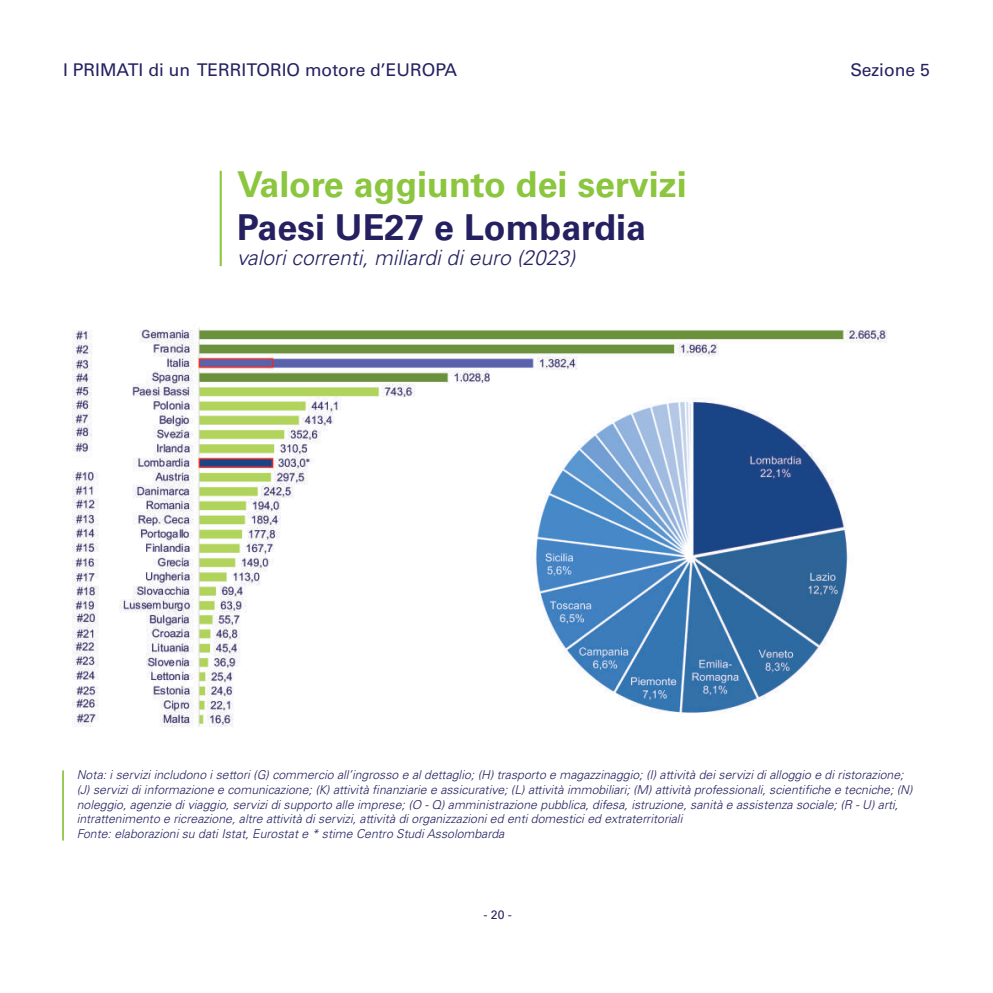
<style>
.page{position:relative;width:993px;height:993px;background:#fff}
.page>*{position:absolute;margin:0;border:0;box-sizing:border-box;transform-origin:0 0}
.t1{font:700 35.7px "Univers LT Std";color:#8bc63e}
.t2{font:700 35.7px "Univers LT Std";color:#252161}
.t3{font:italic 300 21px "Univers LT Std";color:#252161}
.t4{font:17.5px "Univers LT Std";color:#252161}
.t5{font:italic 300 12.25px/14.7px "Univers LT Std";color:#252161}
.t6{font:12.25px "Univers LT Std";color:#252161}
</style>
<div class="page">
<hr style="left:219px;top:171px;width:3px;height:95px;background:#8bc63e">
<hr style="left:62px;top:770px;width:2px;height:70px;background:#8bc63e">
<img style="left:73px;top:328px;width:814px;height:399px">
<h3 class="t4" style="left:63px;top:59px;width:395px">I PRIMATI di un TERRITORIO motore d’EUROPA</h3>
<h1 class="t1" style="left:237px;top:163px;width:451px">Valore aggiunto dei servizi</h1>
<h1 class="t2" style="left:237px;top:206px;width:410px">Paesi UE27 e Lombardia</h1>
<h2 class="t3" style="left:237px;top:244px;width:339px">valori correnti, miliardi di euro (2023)</h2>
<h3 class="t4" style="left:850px;top:59px;width:81px">Sezione 5</h3>
<p class="t5" style="left:77px;top:767px;width:837px">Nota: i servizi includono i settori (G) commercio all’ingrosso e al dettaglio; (H) trasporto e magazzinaggio; (I) attività dei servizi di alloggio e di ristorazione; (J) servizi di informazione e comunicazione; (K) attività finanziarie e assicurative; (L) attività immobiliari; (M) attività professionali, scientifiche e tecniche; (N) noleggio, agenzie di viaggio, servizi di supporto alle imprese; (O - Q) amministrazione pubblica, difesa, istruzione, sanità e assistenza sociale; (R - U) arti, intrattenimento e ricreazione, altre attività di servizi, attività di organizzazioni ed enti domestici ed extraterritoriali<br>Fonte: elaborazioni su dati Istat, Eurostat e * stime Centro Studi Assolombarda</p>
<p class="t6" style="left:483px;top:906px;width:30px">- 20 -</p>
</div>
